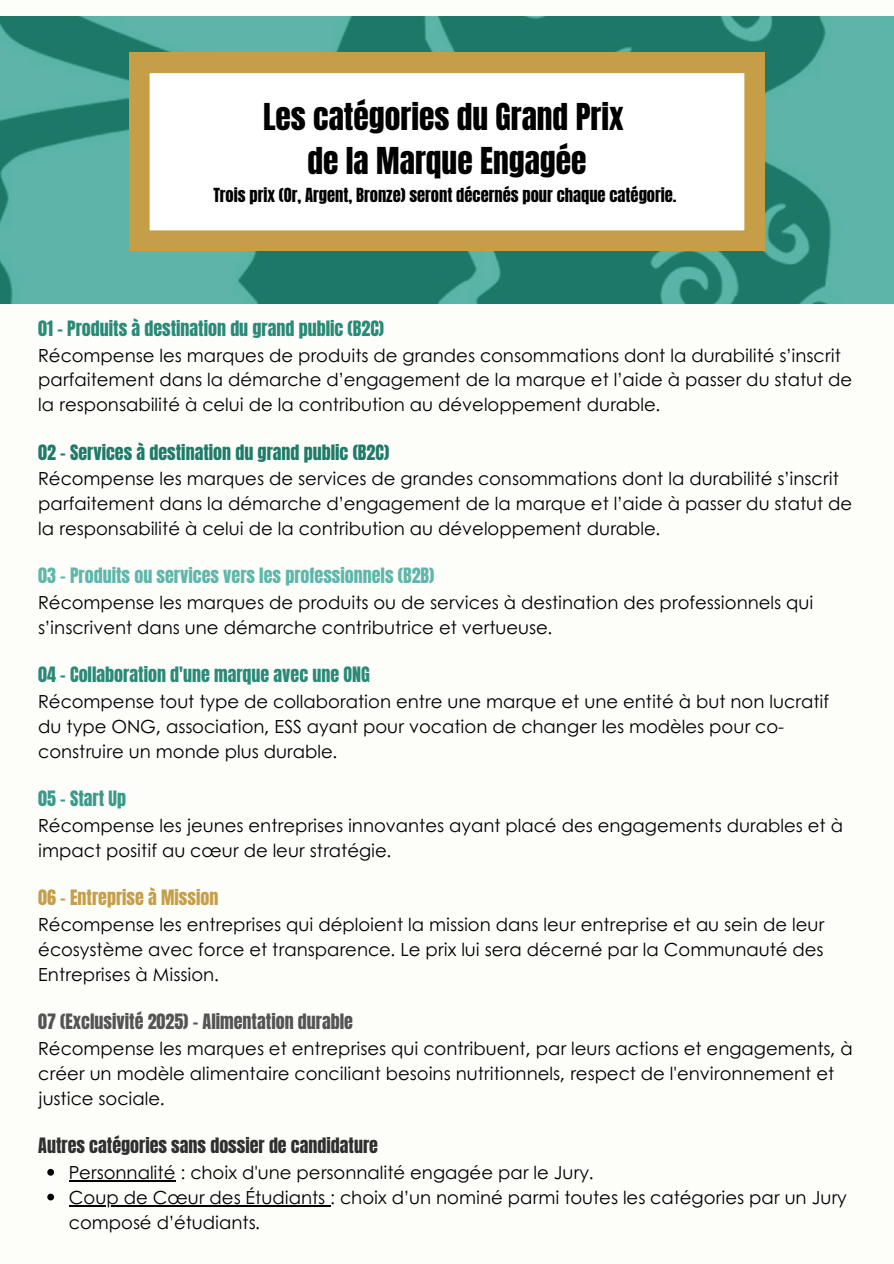
<style>
.page{position:relative;width:894px;height:1264px;background:#fff}
.page>*{position:absolute;margin:0;border:0;box-sizing:border-box;transform-origin:0 0}
.t1{font:31.5px/44px "Anton";color:#000;text-align:center}
.t2{font:18px/25.2px "Century Gothic";color:#000}
.t3{font:18px "Anton";color:#302f30}
.t4{font:16.5px "Anton";color:#000}
.s1{font-family:"Anton";color:#2a8977}
.s2{font-family:"Anton";color:#1f7a68}
.s3{font-family:"Anton";color:#5eb7aa}
.s4{font-family:"Anton";color:#3a9a8a}
.s5{font-family:"Anton";color:#c69e48}
.s6{font-family:"Anton";color:#545454}
</style>
<div class="page">
<div style="left:0;top:0;width:893px;height:1263px;background:#fdfdfa"></div>
<img style="left:0;top:16px;width:893px;height:287px">
<svg style="left:129px;top:53px;width:635px;height:198px"></svg>
<svg style="left:47px;top:1168px;width:7px;height:7px"></svg>
<hr style="left:69px;top:1180px;width:106px;height:1px;background:#000">
<svg style="left:47px;top:1193px;width:7px;height:7px"></svg>
<hr style="left:69px;top:1204px;width:261px;height:1px;background:#000">
<p class="t1" style="left:263px;top:95px;width:362px">Les catégories du Grand Prix de la Marque Engagée</p>
<p class="t4" style="left:213px;top:183px;width:464px">Trois prix (Or, Argent, Bronze) seront décernés pour chaque catégorie.</p>
<h1 class="t2" style="left:38px;top:316px;width:815px"><span class="s1">01 - Produits à destination du grand public (B2C)<br></span>Récompense les marques de produits de grandes consommations dont la durabilité s’inscrit parfaitement dans la démarche d’engagement de la marque et l’aide à passer du statut de la responsabilité à celui de la contribution au développement durable.</h1>
<h1 class="t2" style="left:38px;top:439px;width:815px"><span class="s2">02 - Services à destination du grand public (B2C)<br></span>Récompense les marques de services de grandes consommations dont la durabilité s’inscrit parfaitement dans la démarche d’engagement de la marque et l’aide à passer du statut de la responsabilité à celui de la contribution au développement durable.</h1>
<h1 class="t2" style="left:38px;top:563px;width:776px"><span class="s3">03 - Produits ou services vers les professionnels (B2B)<br></span>Récompense les marques de produits ou de services à destination des professionnels qui s’inscrivent dans une démarche contributrice et vertueuse.</h1>
<h1 class="t2" style="left:38px;top:662px;width:792px"><span class="s1">04 - Collaboration d'une marque avec une ONG<br></span>Récompense tout type de collaboration entre une marque et une entité à but non lucratif du type ONG, association, ESS ayant pour vocation de changer les modèles pour co&shy;construire un monde plus durable.</h1>
<h1 class="t2" style="left:38px;top:786px;width:806px"><span class="s4">05 – Start Up<br></span>Récompense les jeunes entreprises innovantes ayant placé des engagements durables et à impact positif au cœur de leur stratégie.</h1>
<h1 class="t2" style="left:38px;top:885px;width:787px"><span class="s5">06 - Entreprise à Mission<br></span>Récompense les entreprises qui déploient la mission dans leur entreprise et au sein de leur écosystème avec force et transparence. Le prix lui sera décerné par la Communauté des Entreprises à Mission.</h1>
<h1 class="t2" style="left:38px;top:1009px;width:815px"><span class="s6">07 (Exclusivité 2025) – Alimentation durable<br></span>Récompense les marques et entreprises qui contribuent, par leurs actions et engagements, à créer un modèle alimentaire conciliant besoins nutritionnels, respect de l'environnement et justice sociale.</h1>
<h1 class="t3" style="left:38px;top:1132px;width:341px">Autres catégories sans dossier de candidature</h1>
<h1 class="t2" style="left:69px;top:1159px;width:526px">Personnalité : choix d'une personnalité engagée par le Jury.</h1>
<p class="t2" style="left:69px;top:1184px;width:779px;line-height:24.8px">Coup de Cœur des Étudiants : choix d’un nominé parmi toutes les catégories par un Jury composé d’étudiants.</p>
</div>
